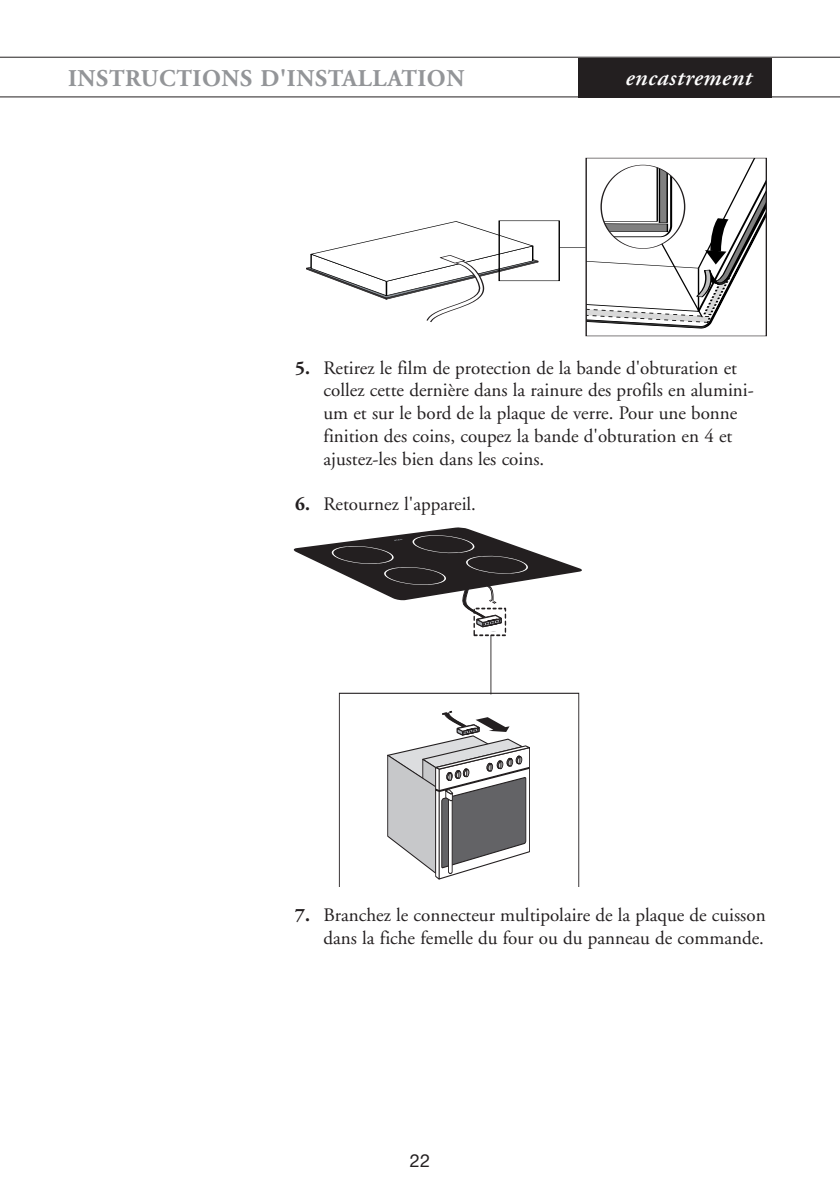
<style>
.page{position:relative;width:840px;height:1191px;background:#fff}
.page>*{position:absolute;margin:0;border:0;box-sizing:border-box;transform-origin:0 0}
.t1{font:700 24px "Adobe Garamond";letter-spacing:.025em;color:#939598}
.t2{font:italic 600 24px "Adobe Garamond";letter-spacing:.025em;color:#fff}
.t3{font:19px/22.8px "Adobe Garamond";color:#231f20}
.t4{font:18px "Helvetica Neue";color:#231f20}
.s1{font-weight:700}
</style>
<div class="page">
<div style="left:577px;top:58px;width:194px;height:39px;background:#231f20"></div>
<hr style="left:0;top:57px;width:839px;height:1px;background:#231f20">
<hr style="left:0;top:96px;width:839px;height:1px;background:#231f20">
<svg style="left:306px;top:221px;width:232px;height:101px"></svg>
<svg style="left:559px;top:158px;width:206px;height:170px"></svg>
<div style="left:473px;top:608px;width:33px;height:28px;border:2px dashed #231f20"></div>
<svg style="left:293px;top:527px;width:288px;height:105px"></svg>
<hr style="left:490px;top:635px;width:1px;height:59px;background:#231f20">
<svg style="left:339px;top:693px;width:240px;height:193px"></svg>
<p class="t1" style="left:68px;top:69px;width:397px">INSTRUCTIONS D'INSTALLATION</p>
<p class="t2" style="left:625px;top:68px;width:128px">encastrement</p>
<p class="t3" style="left:323px;top:358px;width:431px;text-indent:-28px"><span class="s1">5.</span> Retirez le film de protection de la bande d'obturation et collez cette dernière dans la rainure des profils en alumini&shy;um et sur le bord de la plaque de verre. Pour une bonne finition des coins, coupez la bande d'obturation en 4 et ajustez-les bien dans les coins.</p>
<p class="t3" style="left:295px;top:494px;width:182px"><span class="s1">6.</span> Retournez l'appareil.</p>
<p class="t3" style="left:295px;top:905px;width:472px;text-align:right"><span class="s1">7.</span> Branchez le connecteur multipolaire de la plaque de cuisson dans la fiche femelle du four ou du panneau de commande.</p>
<p class="t4" style="left:410px;top:1154px;width:22px">22</p>
</div>
